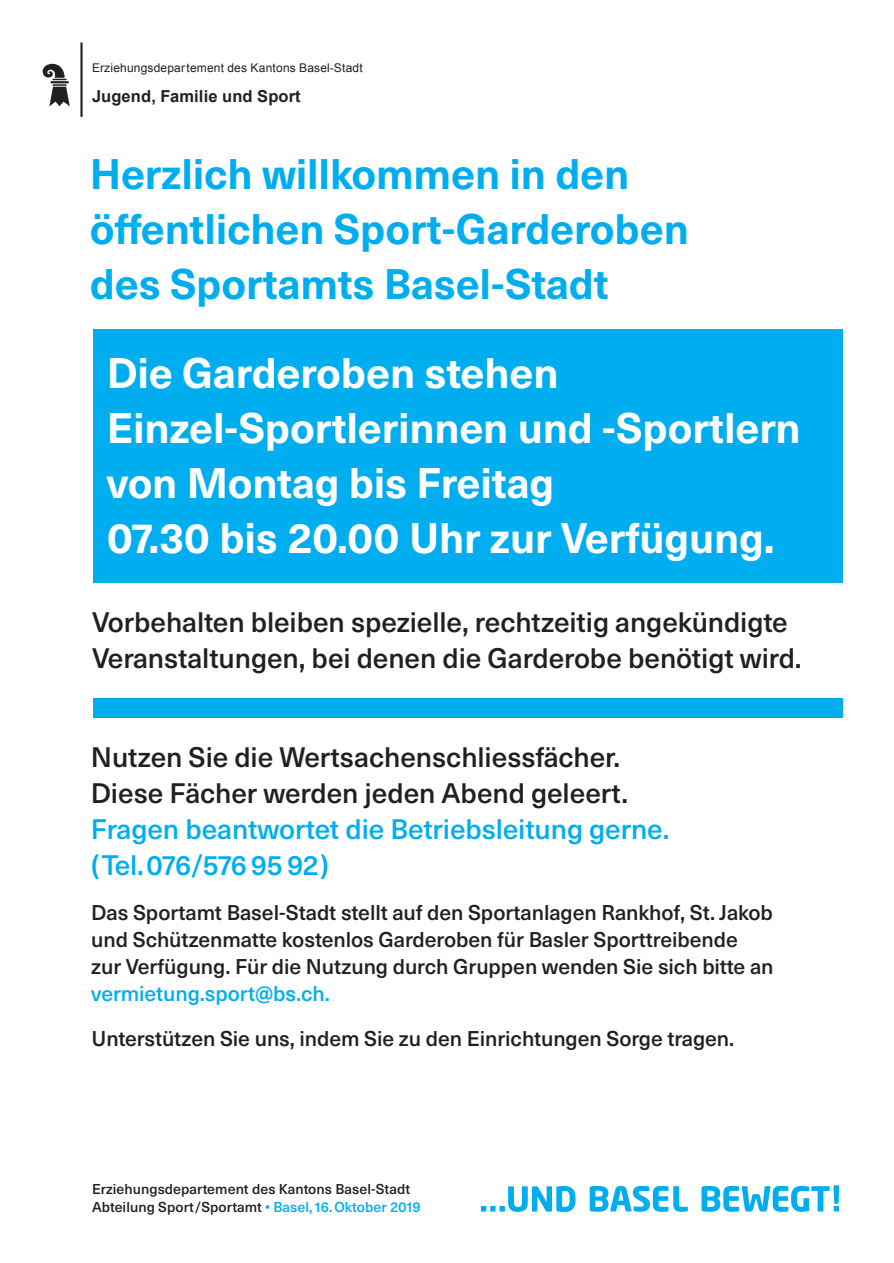
<style>
.page{position:relative;width:894px;height:1263px;background:#fff}
.page>*{position:absolute;margin:0;border:0;box-sizing:border-box;transform-origin:0 0}
.t1{font:700 42px/54.8px "Neue Haas Unica Pro";letter-spacing:-.005em;color:#fff}
.t2{font:700 42px/54.8px "Neue Haas Unica Pro";letter-spacing:-.005em;color:#00aeef}
.t3{font:500 27.75px/36px "Neue Haas Unica Pro";letter-spacing:-.005em;color:#231f20}
.t4{font:500 27.75px/36px "Neue Haas Unica Pro";letter-spacing:-.005em;color:#00aeef}
.t5{font:500 21px/27.3px "Neue Haas Unica Pro";letter-spacing:-.005em;color:#231f20}
.t6{font:500 21px "Neue Haas Unica Pro";letter-spacing:-.005em;color:#00aeef}
.t7{font:700 16.5px "Arial";letter-spacing:.01em;color:#231f20}
.t8{font:500 14.1px/18.3px "Neue Haas Unica Pro";letter-spacing:.005em;color:#231f20}
.t9{font:12px "Arial";letter-spacing:.015em;color:#231f20}
.s1{color:#00aeef}
</style>
<div class="page">
<hr style="left:80px;top:43px;width:3px;height:74px;background:#231f20">
<svg style="left:43px;top:64px;width:27px;height:42px"></svg>
<div style="left:93px;top:329px;width:749px;height:253px;background:#00aeef"></div>
<div style="left:93px;top:698px;width:749px;height:19px;background:#00aeef"></div>
<svg style="left:589px;top:1186px;width:98px;height:26px"></svg>
<svg style="left:701px;top:1185px;width:137px;height:27px"></svg>
<svg style="left:481px;top:1186px;width:94px;height:26px"></svg>
<p class="t9" style="left:92px;top:64px;width:272px">Erziehungsdepartement des Kantons Basel-Stadt</p>
<p class="t7" style="left:92px;top:90px;width:210px">Jugend, Familie und Sport</p>
<h1 class="t2" style="left:90px;top:151px;width:600px">Herzlich willkommen in den öffentlichen Sport-Garderoben des Sportamts Basel-Stadt</h1>
<h1 class="t1" style="left:107px;top:350px;width:695px">Die Garderoben stehen<br>Einzel-Sportlerinnen und -Sportlern von Montag bis Freitag<br>07.30 bis 20.00 Uhr zur Verfügung.</h1>
<h2 class="t3" style="left:92px;top:607px;width:710px">Vorbehalten bleiben spezielle, rechtzeitig angekündigte<br>Veranstaltungen, bei denen die Garderobe benötigt wird.</h2>
<h2 class="t3" style="left:91px;top:741px;width:538px">Nutzen Sie die Wertsachenschliessfächer.<br>Diese Fächer werden jeden Abend geleert.</h2>
<h2 class="t4" style="left:91px;top:813px;width:580px">Fragen beantwortet die Betriebsleitung gerne. (Tel.076/5769592)</h2>
<p class="t5" style="left:91px;top:900px;width:683px">Das Sportamt Basel-Stadt stellt auf den Sportanlagen Rankhof, St. Jakob und Schützenmatte kostenlos Garderoben für Basler Sporttreibende<br>zur Verfügung. Für die Nutzung durch Gruppen wenden Sie sich bitte an</p>
<p class="t6" style="left:91px;top:985px;width:240px">vermietung.sport@bs.ch.</p>
<p class="t5" style="left:91px;top:1027px;width:644px">Unterstützen Sie uns, indem Sie zu den Einrichtungen Sorge tragen.</p>
<p class="t8" style="left:92px;top:1181px;width:330px">Erziehungsdepartement des Kantons Basel-Stadt<br>Abteilung Sport/Sportamt <span class="s1">• Basel, 16.Oktober 2019</span></p>
</div>
